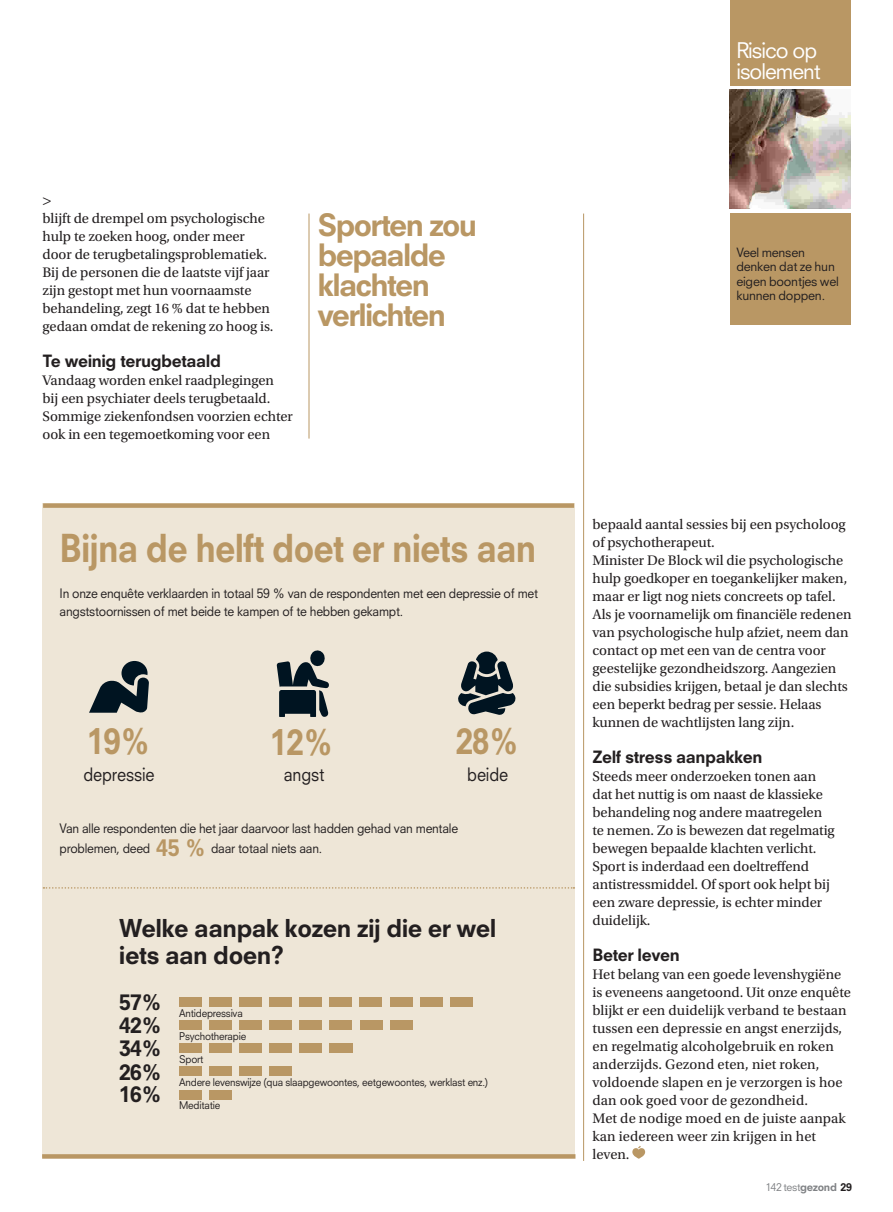
<style>
.page{position:relative;width:893px;height:1212px;background:#fff}
.page>*{position:absolute;margin:0;border:0;box-sizing:border-box;transform-origin:0 0}
.t1{font:800 37.5px "Neuzeit SLT Std";letter-spacing:-.03em;color:#b99764;scale:.9 1}
.t2{font:800 34.5px "Neuzeit SLT Std";color:#b99764;scale:.9 1}
.t3{font:800 30px/30px "Neuzeit SLT Std";letter-spacing:-.06em;color:#b99764}
.t4{font:800 24px/27px "Neuzeit SLT Std";letter-spacing:-.025em;color:#231f20}
.t5{font:21px/21px "Neuzeit SLT Std";letter-spacing:-.045em;color:#fff}
.t6{font:800 21px/23px "Neuzeit SLT Std";letter-spacing:-.03em;color:#231f20;text-align:justify}
.t7{font:18px "Neuzeit SLT Std";letter-spacing:-.01em;color:#231f20;scale:.9 1}
.t8{font:800 16.5px "Neuzeit SLT Std";letter-spacing:-.025em;color:#231f20}
.t9{font:15px "Neuzeit SLT Std";color:#231f20}
.t10{font:14.55px/18px "Utopia Std";letter-spacing:-.005em;color:#231f20}
.t11{font:12.75px/18px "Neuzeit SLT Std";letter-spacing:-.02em;color:#231f20;scale:.95 1}
.t12{font:12.45px/14.2px "Neuzeit SLT Std";letter-spacing:-.015em;color:#231f20}
.t13{font:10.5px "Neuzeit SLT Std";letter-spacing:-.03em;color:#808285}
.t14{font:10.35px "Neuzeit SLT Std";letter-spacing:-.02em;color:#231f20;scale:.95 1}
.s1{font-weight:800;font-size:22.5px;color:#b99764}
.s2{font-weight:800}
.s3{font-weight:800;color:#231f20}
</style>
<div class="page">
<hr style="left:583px;top:214px;width:1px;height:947px;background:#b99764">
<hr style="left:309px;top:214px;width:1px;height:225px;background:#b99764">
<div style="left:42px;top:503px;width:533px;height:653px;background:#eee6d7"></div>
<svg style="left:43px;top:887px;width:531px;height:2px"></svg>
<div style="left:179px;top:997px;width:23px;height:10px;background:#b99764"></div>
<div style="left:179px;top:1020px;width:23px;height:10px;background:#b99764"></div>
<div style="left:179px;top:1043px;width:23px;height:10px;background:#b99764"></div>
<div style="left:179px;top:1066px;width:23px;height:10px;background:#b99764"></div>
<div style="left:179px;top:1089px;width:23px;height:10px;background:#b99764"></div>
<div style="left:209px;top:997px;width:23px;height:10px;background:#b99764"></div>
<div style="left:209px;top:1020px;width:23px;height:10px;background:#b99764"></div>
<div style="left:209px;top:1043px;width:23px;height:10px;background:#b99764"></div>
<div style="left:209px;top:1066px;width:23px;height:10px;background:#b99764"></div>
<div style="left:209px;top:1089px;width:23px;height:10px;background:#b99764"></div>
<div style="left:239px;top:997px;width:23px;height:10px;background:#b99764"></div>
<div style="left:239px;top:1020px;width:23px;height:10px;background:#b99764"></div>
<div style="left:239px;top:1043px;width:23px;height:10px;background:#b99764"></div>
<div style="left:239px;top:1066px;width:23px;height:10px;background:#b99764"></div>
<div style="left:269px;top:997px;width:23px;height:10px;background:#b99764"></div>
<div style="left:269px;top:1020px;width:23px;height:10px;background:#b99764"></div>
<div style="left:269px;top:1043px;width:23px;height:10px;background:#b99764"></div>
<div style="left:269px;top:1066px;width:23px;height:10px;background:#b99764"></div>
<div style="left:300px;top:997px;width:22px;height:10px;background:#b99764"></div>
<div style="left:300px;top:1020px;width:22px;height:10px;background:#b99764"></div>
<div style="left:300px;top:1043px;width:22px;height:10px;background:#b99764"></div>
<div style="left:330px;top:997px;width:22px;height:10px;background:#b99764"></div>
<div style="left:332px;top:1043px;width:20px;height:10px;background:#b99764"></div>
<div style="left:360px;top:1020px;width:22px;height:10px;background:#b99764"></div>
<div style="left:390px;top:997px;width:22px;height:10px;background:#b99764"></div>
<div style="left:390px;top:1020px;width:22px;height:10px;background:#b99764"></div>
<div style="left:420px;top:997px;width:22px;height:10px;background:#b99764"></div>
<div style="left:450px;top:997px;width:23px;height:10px;background:#b99764"></div>
<div style="left:360px;top:997px;width:18px;height:10px;background:#b99764"></div>
<div style="left:377px;top:997px;width:5px;height:10px;background:#b99764"></div>
<svg style="left:330px;top:1043px;width:2px;height:10px"></svg>
<div style="left:330px;top:1020px;width:18px;height:10px;background:#b99764"></div>
<div style="left:347px;top:1020px;width:5px;height:10px;background:#b99764"></div>
<div style="left:42px;top:1154px;width:533px;height:5px;background:#b99764"></div>
<div style="left:43px;top:503px;width:531px;height:5px;background:#b99764"></div>
<svg style="left:458px;top:651px;width:58px;height:64px"></svg>
<svg style="left:277px;top:650px;width:52px;height:67px"></svg>
<svg style="left:89px;top:661px;width:60px;height:52px"></svg>
<div style="left:730px;top:0;width:120px;height:85px;background:#b99764"></div>
<img style="left:730px;top:90px;width:120px;height:119px">
<div style="left:730px;top:213px;width:120px;height:112px;background:#b99764"></div>
<svg style="left:632px;top:1146px;width:13px;height:13px"></svg>
<p class="t9" style="left:43px;top:190px;width:10px">&gt;</p>
<p class="t10" style="left:43px;top:209px;width:233px">blijft de drempel om psychologische hulp te zoeken hoog, onder meer door de terugbetalingsproblematiek.<br>Bij de personen die de laatste vijf jaar zijn gestopt met hun voornaamste behandeling, zegt 16 % dat te hebben gedaan omdat de rekening zo hoog is.</p>
<p class="t8" style="left:43px;top:350px;width:180px">Te weinig terugbetaald</p>
<p class="t10" style="left:43px;top:371px;width:252px">Vandaag worden enkel raadplegingen bij een psychiater deels terugbetaald.<br>Sommige ziekenfondsen voorzien echter ook in een tegemoetkoming voor een</p>
<h3 class="t3" style="left:317px;top:210px;width:161px">Sporten zou bepaalde klachten verlichten</h3>
<h1 class="t1" style="left:60px;top:525px;width:531px">Bijna de helft doet er niets aan</h1>
<p class="t11" style="left:60px;top:584px;width:505px">In onze enquête verklaarden in totaal 59 % van de respondenten met een depressie of met angststoornissen of met beide te kampen of te hebben gekampt.</p>
<h2 class="t2" style="left:87px;top:720px;width:72px">19%</h2>
<p class="t7" style="left:83px;top:763px;width:80px">depressie</p>
<h2 class="t2" style="left:270px;top:721px;width:72px">12%</h2>
<p class="t7" style="left:284px;top:763px;width:47px">angst</p>
<h2 class="t2" style="left:456px;top:720px;width:72px">28%</h2>
<p class="t7" style="left:467px;top:763px;width:47px">beide</p>
<p class="t11" style="left:60px;top:818px;width:421px;line-height:19.5px">Van alle respondenten die het jaar daarvoor last hadden gehad van mentale problemen, deed <span class="s1">45 %</span> daar totaal niets aan.</p>
<h3 class="t4" style="left:119px;top:914px;width:379px">Welke aanpak kozen zij die er wel iets aan doen?</h3>
<h3 class="t6" style="left:119px;top:990px;width:45px">57% 42% 34% 26% 16%</h3>
<p class="t14" style="left:179px;top:1007px;width:68px">Antidepressiva</p>
<p class="t14" style="left:179px;top:1030px;width:72px">Psychotherapie</p>
<p class="t14" style="left:179px;top:1053px;width:27px">Sport</p>
<p class="t14" style="left:179px;top:1076px;width:327px">Andere levenswijze (qua slaapgewoontes, eetgewoontes, werklast enz.)</p>
<p class="t14" style="left:179px;top:1099px;width:45px">Meditatie</p>
<h3 class="t5" style="left:736px;top:39px;width:86px">Risico op isolement</h3>
<p class="t12" style="left:736px;top:245px;width:104px">Veel mensen denken dat ze hun eigen boontjes wel kunnen doppen.</p>
<p class="t10" style="left:592px;top:515px;width:261px">bepaald aantal sessies bij een psycholoog of psychotherapeut.<br>Minister De Block wil die psychologische hulp goedkoper en toegankelijker maken, maar er ligt nog niets concreets op tafel.<br>Als je voornamelijk om financiële redenen van psychologische hulp afziet, neem dan contact op met een van de centra voor geestelijke gezondheidszorg. Aangezien die subsidies krijgen, betaal je dan slechts een beperkt bedrag per sessie. Helaas kunnen de wachtlijsten lang zijn.</p>
<p class="t8" style="left:592px;top:746px;width:172px">Zelf stress aanpakken</p>
<p class="t10" style="left:592px;top:767px;width:244px">Steeds meer onderzoeken tonen aan dat het nuttig is om naast de klassieke behandeling nog andere maatregelen te nemen. Zo is bewezen dat regelmatig bewegen bepaalde klachten verlicht.<br>Sport is inderdaad een doeltreffend antistressmiddel. Of sport ook helpt bij een zware depressie, is echter minder duidelijk.</p>
<p class="t8" style="left:592px;top:944px;width:89px">Beter leven</p>
<p class="t10" style="left:592px;top:965px;width:260px">Het belang van een goede levenshygiëne is eveneens aangetoond. Uit onze enquête blijkt er een duidelijk verband te bestaan tussen een depressie en angst enerzijds, en regelmatig alcoholgebruik en roken anderzijds. Gezond eten, niet roken, voldoende slapen en je verzorgen is hoe dan ook goed voor de gezondheid.<br>Met de nodige moed en de juiste aanpak kan iedereen weer zin krijgen in het leven.</p>
<p class="t13" style="left:766px;top:1180px;width:88px">142 test<span class="s2">gezond</span> <span class="s3">29</span></p>
</div>
